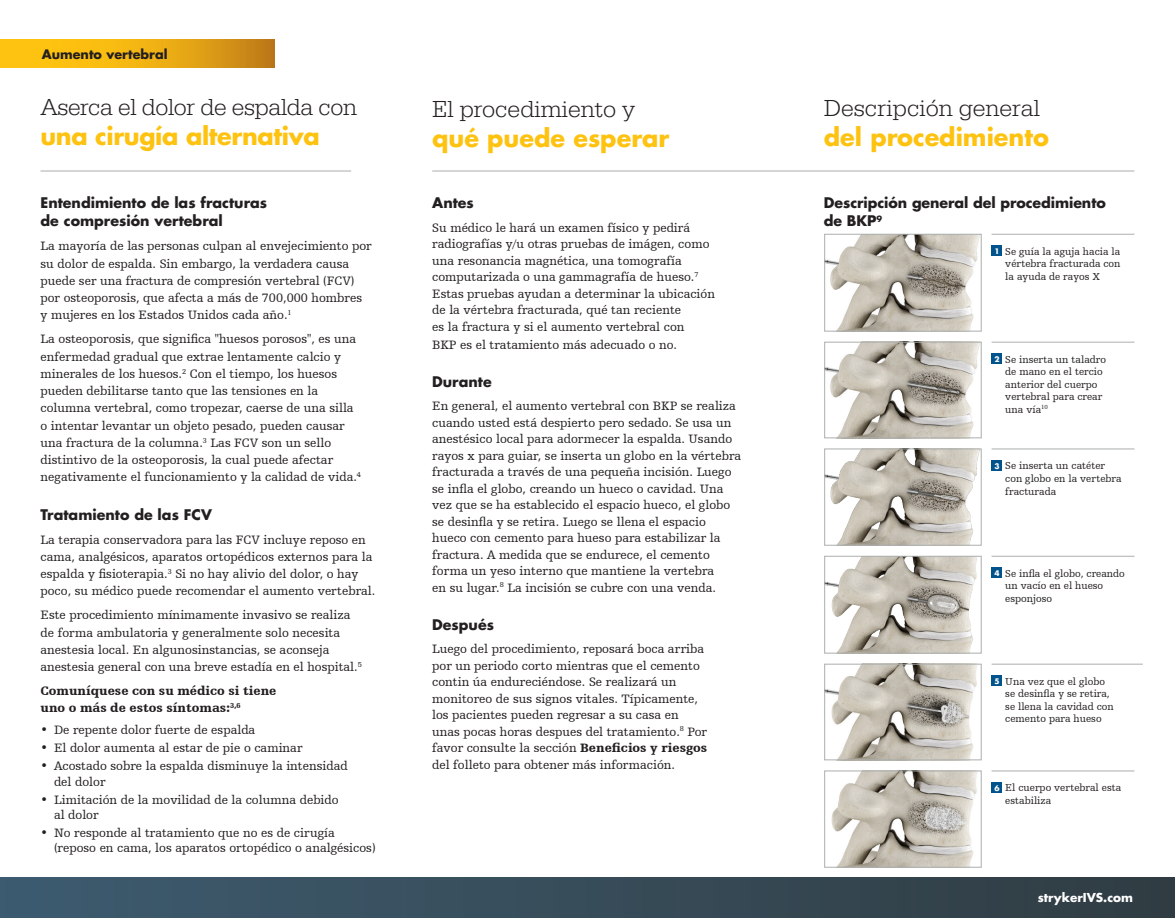
<style>
.page{position:relative;width:1175px;height:918px;background:#fff}
.page>*{position:absolute;margin:0;border:0;box-sizing:border-box;transform-origin:0 0}
.t1{font:300 24px/30px "URW Egyptienne TOT";color:#231f20}
.t2{font:700 14.25px/18px "Futura Std";color:#231f20}
.t3{font:12.75px/16.5px "Humanist Slabserif 712 BT";color:#231f20}
.t4{font:900 12.75px/17.2px "Humanist Slabserif 712 BT";color:#231f20}
.t5{font:700 12.75px "Futura Std";color:#231f20}
.t6{font:700 12px "Futura Std";color:#fff}
.t7{font:10.5px/12.6px "Humanist Slabserif 712 BT";color:#231f20}
.t8{font:700 7.5px "Futura For Stryker";color:#fff}
.s1{font-family:"Futura Std";font-weight:700;color:#fec210}
.s2{font-weight:900}
</style>
<div class="page">
<img style="left:831px;top:773px;width:146px;height:92px">
<div style="left:824px;top:771px;width:157px;height:96px;border:1px solid #abafae"></div>
<div style="left:0;top:878px;width:1174px;height:40px;background:linear-gradient(to right,#3d5b70,#303c42)"></div>
<hr style="left:991px;top:556px;width:143px;height:1px;background:#abafae">
<div style="left:991px;top:567px;width:11px;height:11px;background:#00548b"></div>
<img style="left:826px;top:558px;width:151px;height:93px">
<div style="left:824px;top:556px;width:157px;height:97px;border:1px solid #abafae"></div>
<hr style="left:991px;top:234px;width:143px;height:1px;background:#abafae">
<div style="left:991px;top:245px;width:11px;height:11px;background:#00548b"></div>
<img style="left:826px;top:236px;width:153px;height:93px">
<div style="left:824px;top:234px;width:157px;height:97px;border:1px solid #abafae"></div>
<hr style="left:991px;top:664px;width:151px;height:1px;background:#abafae">
<div style="left:991px;top:675px;width:11px;height:11px;background:#00548b"></div>
<img style="left:826px;top:666px;width:151px;height:92px">
<div style="left:824px;top:664px;width:157px;height:96px;border:1px solid #abafae"></div>
<hr style="left:991px;top:342px;width:143px;height:1px;background:#abafae">
<div style="left:991px;top:353px;width:11px;height:11px;background:#00548b"></div>
<img style="left:826px;top:344px;width:153px;height:92px">
<div style="left:824px;top:342px;width:157px;height:96px;border:1px solid #abafae"></div>
<hr style="left:991px;top:771px;width:143px;height:1px;background:#abafae">
<div style="left:991px;top:782px;width:11px;height:11px;background:#00548b"></div>
<hr style="left:991px;top:449px;width:143px;height:1px;background:#abafae">
<div style="left:991px;top:460px;width:11px;height:11px;background:#00548b"></div>
<img style="left:826px;top:451px;width:153px;height:92px">
<div style="left:824px;top:449px;width:157px;height:96px;border:1px solid #abafae"></div>
<hr style="left:432px;top:171px;width:702px;height:1px;background:#abafae">
<hr style="left:40px;top:171px;width:311px;height:1px;background:#abafae">
<svg style="left:0;top:40px;width:275px;height:28px;background:#ebac13"></svg>
<p class="t5" style="left:42px;top:46px;width:127px">Aumento vertebral</p>
<p class="t1" style="left:40px;top:92px;width:318px">Aserca el dolor de espalda con <span class="s1">una cirugía alternativa</span></p>
<p class="t1" style="left:432px;top:95px;width:239px">El procedimiento y <span class="s1">qué puede esperar</span></p>
<p class="t1" style="left:824px;top:93px;width:227px">Descripción general <span class="s1">del procedimiento</span></p>
<p class="t2" style="left:40px;top:194px;width:228px">Entendimiento de las fracturas de compresión vertebral</p>
<p class="t3" style="left:40px;top:237px;width:333px;line-height:17.2px">La mayoría de las personas culpan al envejecimiento por su dolor de espalda. Sin embargo, la verdadera causa puede ser una fractura de compresión vertebral (FCV) por osteoporosis, que afecta a más de 700,000 hombres y mujeres en los Estados Unidos cada año.<sup>1</sup></p>
<p class="t3" style="left:40px;top:330px;width:322px;line-height:17.2px">La osteoporosis, que significa "huesos porosos", es una enfermedad gradual que extrae lentamente calcio y minerales de los huesos.<sup>2</sup> Con el tiempo, los huesos pueden debilitarse tanto que las tensiones en la columna vertebral, como tropezar, caerse de una silla o intentar levantar un objeto pesado, pueden causar una fractura de la columna.<sup>3</sup> Las FCV son un sello distintivo de la osteoporosis, la cual puede afectar negativamente el funcionamiento y la calidad de vida.<sup>4</sup></p>
<p class="t2" style="left:40px;top:505px;width:173px">Tratamiento de las FCV</p>
<p class="t3" style="left:40px;top:530px;width:336px;line-height:17.2px">La terapia conservadora para las FCV incluye reposo en cama, analgésicos, aparatos ortopédicos externos para la espalda y fisioterapia.<sup>3</sup> Si no hay alivio del dolor, o hay poco, su médico puede recomendar el aumento vertebral.</p>
<p class="t3" style="left:40px;top:606px;width:323px;line-height:17.2px">Este procedimiento mínimamente invasivo se realiza de forma ambulatoria y generalmente solo necesita anestesia local. En algunosinstancias, se aconseja anestesia general con una breve estadía en el hospital.<sup>5</sup></p>
<p class="t4" style="left:40px;top:682px;width:237px">Comuníquese con su médico si tiene uno o más de estos síntomas:<sup>3,6</sup></p>
<p class="t3" style="left:40px;top:722px;width:216px">• De repente dolor fuerte de espalda</p>
<p class="t3" style="left:40px;top:740px;width:263px">• El dolor aumenta al estar de pie o caminar</p>
<p class="t3" style="left:54px;top:758px;width:295px;line-height:15.3px;text-indent:-14px">• Acostado sobre la espalda disminuye la intensidad del dolor</p>
<p class="t3" style="left:54px;top:792px;width:286px;line-height:15.3px;text-indent:-14px">• Limitación de la movilidad de la columna debido al dolor</p>
<p class="t3" style="left:54px;top:825px;width:323px;line-height:15.3px;text-indent:-14px">• No responde al tratamiento que no es de cirugía (reposo en cama, los aparatos ortopédico o analgésicos)</p>
<p class="t2" style="left:432px;top:194px;width:43px">Antes</p>
<p class="t3" style="left:432px;top:219px;width:284px">Su médico le hará un examen físico y pedirá radiografías y/u otras pruebas de imágen, como una resonancia magnética, una tomografía computarizada o una gammagrafía de hueso.<sup>7<br></sup>Estas pruebas ayudan a determinar la ubicación de la vértebra fracturada, qué tan reciente<br>es la fractura y si el aumento vertebral con</p>
<p class="t3" style="left:432px;top:336px;width:246px">BKP es el tratamiento más adecuado o no.</p>
<p class="t2" style="left:432px;top:372px;width:61px">Durante</p>
<p class="t3" style="left:432px;top:397px;width:310px">En general, el aumento vertebral con BKP se realiza cuando usted está despierto pero sedado. Se usa un anestésico local para adormecer la espalda. Usando rayos x para guiar, se inserta un globo en la vértebra fracturada a través de una pequeña incisión. Luego se infla el globo, creando un hueco o cavidad. Una vez que se ha establecido el espacio hueco, el globo se desinfla y se retira. Luego se llena el espacio hueco con cemento para hueso para estabilizar la fractura. A medida que se endurece, el cemento forma un yeso interno que mantiene la vertebra<br>en su lugar.<sup>8</sup> La incisión se cubre con una venda.</p>
<p class="t2" style="left:432px;top:615px;width:63px">Después</p>
<p class="t3" style="left:432px;top:640px;width:276px">Luego del procedimiento, reposará boca arriba por un periodo corto mientras que el cemento contin úa endureciéndose. Se realizará un monitoreo de sus signos vitales. Típicamente, los pacientes pueden regresar a su casa en unas pocas horas despues del tratamiento.<sup>8</sup> Por favor consulte la sección <span class="s2">Beneficios y riesgos </span>del folleto para obtener más información.</p>
<p class="t2" style="left:824px;top:194px;width:283px">Descripción general del procedimiento de BKP<sup>9</sup></p>
<p class="t8" style="left:994px;top:246px;width:7px">1</p>
<p class="t7" style="left:1005px;top:245px;width:117px;text-align:justify">Se guía la aguja hacia la vértebra fracturada con la ayuda de rayos X</p>
<p class="t8" style="left:994px;top:354px;width:7px">2</p>
<p class="t7" style="left:1005px;top:353px;width:102px">Se inserta un taladro de mano en el tercio anterior del cuerpo vertebral para crear una vía<sup>10</sup></p>
<p class="t8" style="left:994px;top:461px;width:7px">3</p>
<p class="t7" style="left:1005px;top:459px;width:118px">Se inserta un catéter con globo en la vertebra fracturada</p>
<p class="t8" style="left:994px;top:568px;width:7px">4</p>
<p class="t7" style="left:1005px;top:567px;width:121px">Se infla el globo, creando un vacío en el hueso esponjoso</p>
<p class="t8" style="left:994px;top:676px;width:7px">5</p>
<p class="t7" style="left:1005px;top:675px;width:110px">Una vez que el globo se desinfla y se retira, se llena la cavidad con cemento para hueso</p>
<p class="t8" style="left:994px;top:783px;width:7px">6</p>
<p class="t7" style="left:1005px;top:781px;width:117px">El cuerpo vertebral esta estabiliza</p>
<p class="t6" style="left:1037px;top:889px;width:97px">strykerIVS.com</p>
</div>
